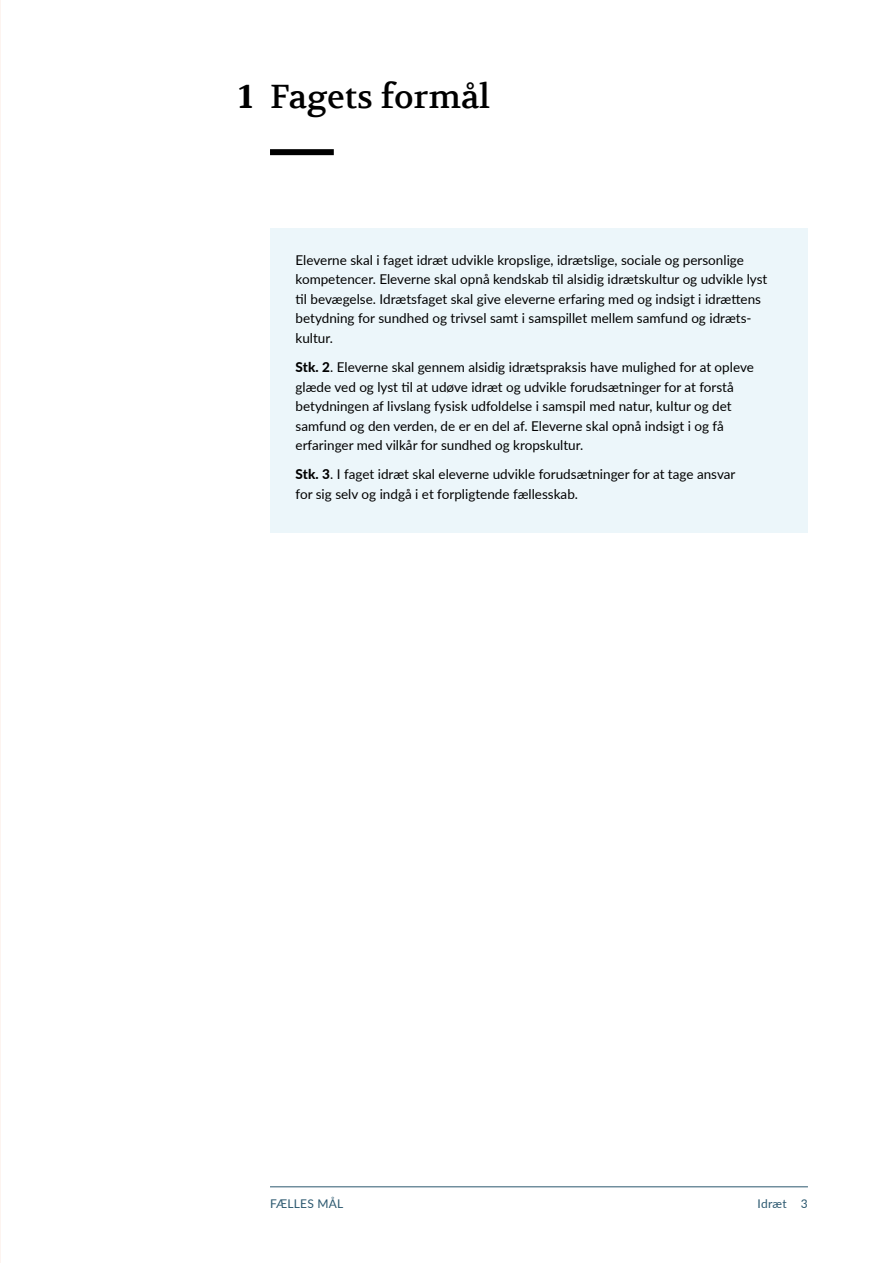
<style>
.page{position:relative;width:893px;height:1263px;background:#fff}
.page>*{position:absolute;margin:0;border:0;box-sizing:border-box;transform-origin:0 0}
.t1{font:33px "Volkhov";color:#000}
.t2{font:700 33px "Volkhov";color:#000}
._04_Brødtekst_9_13{font:13.5px/19.5px "Lato";color:#000}
.t3{font:12px "Lato";letter-spacing:.02em;color:#2b586f}
.s1{font-weight:800}
</style>
<div class="page">
<div style="left:270px;top:149px;width:64px;height:6px;background:#000"></div>
<div style="left:270px;top:228px;width:538px;height:305px;background:#ecf6fa"></div>
<hr style="left:270px;top:1186px;width:538px;height:1px;background:#2b586f">
<h2 class="t2" style="left:238px;top:77px;width:16px">1</h2>
<h2 class="t1" style="left:270px;top:76px;width:222px">Fagets formål</h2>
<p class="_04_Brødtekst_9_13" style="left:296px;top:250px;width:473px">Eleverne skal i faget idræt udvikle kropslige, idrætslige, sociale og personlige kompetencer. Eleverne skal opnå kendskab til alsidig idrætskultur og udvikle lyst til bevægelse. Idrætsfaget skal give eleverne erfaring med og indsigt i idrættens betydning for sundhed og trivsel samt i samspillet mellem samfund og idræts&shy;kultur.</p>
<p class="_04_Brødtekst_9_13" style="left:296px;top:357px;width:460px"><span class="s1">Stk. 2</span>. Eleverne skal gennem alsidig idrætspraksis have mulighed for at opleve glæde ved og lyst til at udøve idræt og udvikle forudsætninger for at forstå betydningen af livslang fysisk udfoldelse i samspil med natur, kultur og det samfund og den verden, de er en del af. Eleverne skal opnå indsigt i og få erfaringer med vilkår for sundhed og kropskultur.</p>
<p class="_04_Brødtekst_9_13" style="left:296px;top:464px;width:441px"><span class="s1">Stk. 3</span>. I faget idræt skal eleverne udvikle forudsætninger for at tage ansvar for sig selv og indgå i et forpligtende fællesskab.</p>
<p class="t3" style="left:270px;top:1195px;width:75px">Fælles Mål</p>
<p class="t3" style="left:758px;top:1195px;width:52px">Idræt 3</p>
</div>
